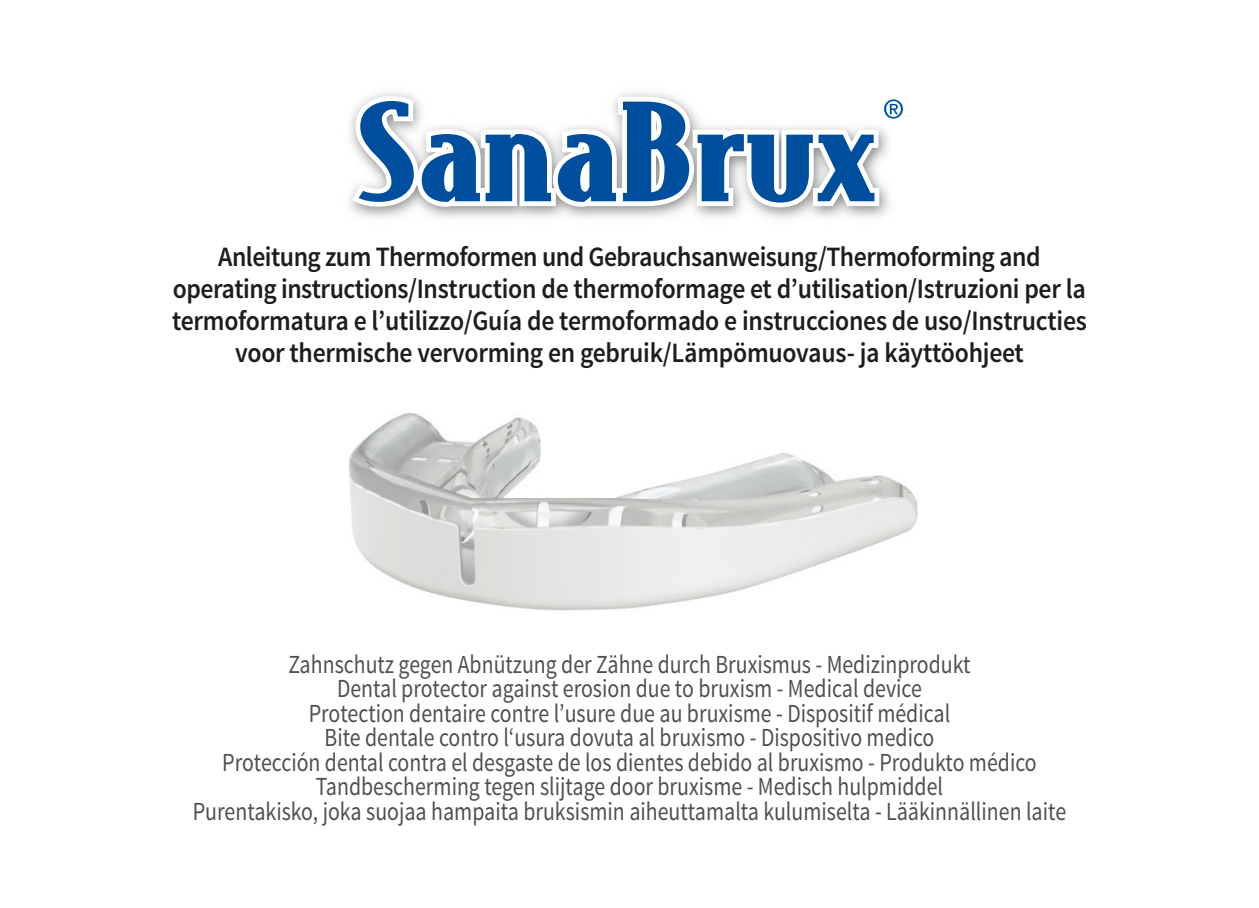
<style>
.page{position:relative;width:1259px;height:908px;background:#fff}
.page>*{position:absolute;margin:0;border:0;box-sizing:border-box;transform-origin:0 0}
.t1{font:900 128.8px "Bodega Serif";letter-spacing:.01em;color:#004f9f;scale:1.25 1}
.t2{font:600 28px/32px "Source Sans Pro";letter-spacing:-.01em;color:#1d1d1b;text-align:center;scale:.92 1}
.TEXT{font:26px "Source Sans Pro";color:#4f4f4f;scale:.84 1}
.s1{font-family:"Bodega Serif Black Oldstyle";font-weight:400}
</style>
<div class="page">
<img style="left:349px;top:412px;width:569px;height:199px">
<img style="left:349px;top:92px;width:548px;height:127px">
<svg style="left:884px;top:99px;width:19px;height:19px"></svg>
<p class="t1" style="left:356px;top:70px;width:417px">Sana<span class="s1">B</span>rux</p>
<p class="t2" style="left:172px;top:241px;width:996px">Anleitung zum Thermoformen und Gebrauchsanweisung/Thermoforming and operating instructions/Instruction de thermoformage et d’utilisation/Istruzioni per la termoformatura e l’utilizzo/Guía de termoformado e instrucciones de uso/Instructies voor thermische vervorming en gebruik/Lämpömuovaus- ja käyttöohjeet</p>
<p class="TEXT" style="left:288px;top:647px;width:814px">Zahnschutz gegen Abnützung der Zähne durch Bruxismus - Medizinprodukt</p>
<p class="TEXT" style="left:337px;top:672px;width:698px">Dental protector against erosion due to bruxism - Medical device</p>
<p class="TEXT" style="left:309px;top:696px;width:765px">Protection dentaire contre l’usure due au bruxisme - Dispositif médical</p>
<p class="TEXT" style="left:325px;top:721px;width:727px">Bite dentale contro l‘usura dovuta al bruxismo - Dispositivo medico</p>
<p class="TEXT" style="left:222px;top:745px;width:971px">Protección dental contra el desgaste de los dientes debido al bruxismo - Produkto médico</p>
<p class="TEXT" style="left:316px;top:770px;width:748px">Tandbescherming tegen slijtage door bruxisme - Medisch hulpmiddel</p>
<p class="TEXT" style="left:193px;top:794px;width:1041px">Purentakisko, joka suojaa hampaita bruksismin aiheuttamalta kulumiselta - Lääkinnällinen laite</p>
</div>
